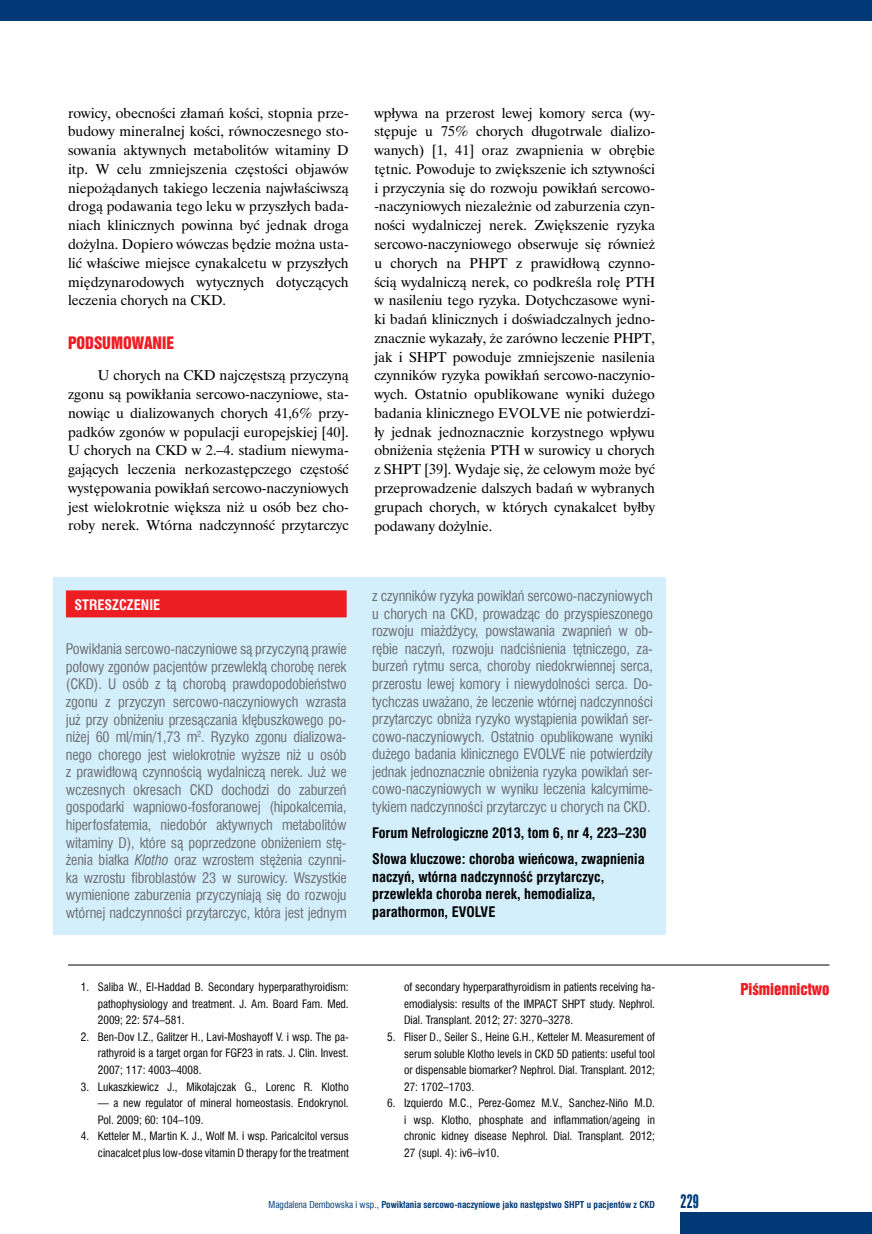
<style>
.page{position:relative;width:872px;height:1234px;background:#fff}
.page>*{position:absolute;margin:0;border:0;box-sizing:border-box;transform-origin:0 0}
.t1{font:18px "Swis 924 EU";color:#003976}
.t2{font:15.75px "Swis 921 EU";color:#ed1d24}
.t3{font:15px "Swis 921 EU";color:#ed1d24}
.t4{font:14.25px/18.8px "Time Ibis EE";letter-spacing:-.005em;color:#000;text-align:justify}
.t5{font:14.25px/17.5px "Swis 721 Cn EU";letter-spacing:-.01em;color:#6d6e71;text-align:justify}
.t6{font:700 14.25px/17.5px "Swis 721 Cn EU";color:#000}
.t7{font:700 14.25px "Swis 721 Cn EU";color:#fff}
.t8{font:11.25px/16.5px "Swis 721 Cn EU";color:#000;text-align:justify}
.t9{font:700 9.3px "Swis 721 Cn EU";color:#003976}
.s1{font-style:italic}
.s2{font-weight:400}
</style>
<div class="page">
<div style="left:680px;top:1212px;width:192px;height:21px;background:#003976"></div>
<div style="left:0;top:0;width:872px;height:21px;background:#003976"></div>
<div style="left:53px;top:577px;width:612px;height:357px;background:#d4effc"></div>
<div style="left:66px;top:590px;width:281px;height:27px;background:#ed1d24"></div>
<hr style="left:68px;top:964px;width:761px;height:1px;background:#000">
<p class="t4" style="left:68px;top:103px;width:282px">rowicy, obecności złamań kości, stopnia prze&shy;budowy mineralnej kości, równoczesnego sto&shy;sowania aktywnych metabolitów witaminy D itp. W celu zmniejszenia częstości objawów niepożądanych takiego leczenia najwłaściwszą drogą podawania tego leku w przyszłych bada&shy;niach klinicznych powinna być jednak droga dożylna. Dopiero wówczas będzie można usta&shy;lić właściwe miejsce cynakalcetu w przyszłych międzynarodowych wytycznych dotyczących leczenia chorych na CKD.</p>
<p class="t2" style="left:68px;top:332px;width:107px">PODSUMOWANIE</p>
<p class="t4" style="left:68px;top:366px;width:282px;text-indent:30px">U chorych na CKD najczęstszą przyczyną zgonu są powikłania sercowo-naczyniowe, sta&shy;nowiąc u dializowanych chorych 41,6% przy&shy;padków zgonów w populacji europejskiej [40].<br>U chorych na CKD w 2.–4. stadium niewyma&shy;gających leczenia nerkozastępczego częstość występowania powikłań sercowo-naczyniowych jest wielokrotnie większa niż u osób bez cho&shy;roby nerek. Wtórna nadczynność przytarczyc</p>
<p class="t7" style="left:74px;top:596px;width:87px">STRESZCZENIE</p>
<p class="t5" style="left:66px;top:640px;width:282px">Powikłania sercowo-naczyniowe są przyczyną prawie połowy zgonów pacjentów przewlekłą chorobę nerek (CKD). U osób z tą chorobą prawdopodobieństwo zgonu z przyczyn sercowo-naczyniowych wzrasta już przy obniżeniu przesączania kłębuszkowego po&shy;niżej 60 ml/min/1,73 m<sup>2</sup>. Ryzyko zgonu dializowa&shy;nego chorego jest wielokrotnie wyższe niż u osób z prawidłową czynnością wydalniczą nerek. Już we wczesnych okresach CKD dochodzi do zaburzeń gospodarki wapniowo-fosforanowej (hipokalcemia, hiperfosfatemia, niedobór aktywnych metabolitów witaminy D), które są poprzedzone obniżeniem stę&shy;żenia białka <span class="s1">Klotho</span> oraz wzrostem stężenia czynni&shy;ka wzrostu fibroblastów 23 w surowicy. Wszystkie wymienione zaburzenia przyczyniają się do rozwoju wtórnej nadczynności przytarczyc, która jest jednym</p>
<p class="t4" style="left:374px;top:103px;width:282px">wpływa na przerost lewej komory serca (wy&shy;stępuje u 75% chorych długotrwale dializo&shy;wanych) [1, 41] oraz zwapnienia w obrębie tętnic. Powoduje to zwiększenie ich sztywności i przyczynia się do rozwoju powikłań sercowo--naczyniowych niezależnie od zaburzenia czyn&shy;ności wydalniczej nerek. Zwiększenie ryzyka sercowo-naczyniowego obserwuje się również u chorych na PHPT z prawidłową czynno&shy;ścią wydalniczą nerek, co podkreśla rolę PTH w nasileniu tego ryzyka. Dotychczasowe wyni&shy;ki badań klinicznych i doświadczalnych jedno&shy;znacznie wykazały, że zarówno leczenie PHPT, jak i SHPT powoduje zmniejszenie nasilenia czynników ryzyka powikłań sercowo-naczynio&shy;wych. Ostatnio opublikowane wyniki dużego badania klinicznego EVOLVE nie potwierdzi&shy;ły jednak jednoznacznie korzystnego wpływu obniżenia stężenia PTH w surowicy u chorych z SHPT [39]. Wydaje się, że celowym może być przeprowadzenie dalszych badań w wybranych grupach chorych, w których cynakalcet byłby podawany dożylnie.</p>
<p class="t5" style="left:372px;top:587px;width:282px">z czynników ryzyka powikłań sercowo-naczyniowych u chorych na CKD, prowadząc do przyspieszonego rozwoju miażdżycy, powstawania zwapnień w ob&shy;rębie naczyń, rozwoju nadciśnienia tętniczego, za&shy;burzeń rytmu serca, choroby niedokrwiennej serca, przerostu lewej komory i niewydolności serca. Do&shy;tychczas uważano, że leczenie wtórnej nadczynności przytarczyc obniża ryzyko wystąpienia powikłań ser&shy;cowo-naczyniowych. Ostatnio opublikowane wyniki dużego badania klinicznego EVOLVE nie potwierdziły jednak jednoznacznie obniżenia ryzyka powikłań ser&shy;cowo-naczyniowych w wyniku leczenia kalcymime&shy;tykiem nadczynności przytarczyc u chorych na CKD.</p>
<p class="t6" style="left:372px;top:820px;width:276px;line-height:26.1px">Forum Nefrologiczne 2013, tom 6, nr 4, 223–230<br>Słowa kluczowe: choroba wieńcowa, zwapnienia</p>
<p class="t6" style="left:372px;top:868px;width:233px">naczyń, wtórna nadczynność przytarczyc, przewlekła choroba nerek, hemodializa, parathormon, EVOLVE</p>
<p class="t8" style="left:81px;top:978px;width:269px">1. Saliba W., El-Haddad B. Secondary hyperparathyroidism:</p>
<p class="t3" style="left:740px;top:978px;width:90px">Piśmiennictwo</p>
<p class="t8" style="left:98px;top:995px;width:252px">pathophysiology and treatment. J. Am. Board Fam. Med.<br>2009; 22: 574–581.</p>
<p class="t8" style="left:98px;top:1028px;width:252px;text-indent:-17px">2. Ben-Dov I.Z., Galitzer H., Lavi-Moshayoff V. i wsp. The pa&shy;rathyroid is a target organ for FGF23 in rats. J. Clin. Invest.<br>2007; 117: 4003–4008.</p>
<p class="t8" style="left:81px;top:1077px;width:269px">3. Lukaszkiewicz J., Mikołajczak G., Lorenc R. Klotho</p>
<p class="t8" style="left:98px;top:1094px;width:252px">— a new regulator of mineral homeostasis. Endokrynol.<br>Pol. 2009; 60: 104–109.</p>
<p class="t8" style="left:81px;top:1127px;width:269px;text-align:right">4. Ketteler M., Martin K. J., Wolf M. i wsp. Paricalcitol versus cinacalcet plus low-dose vitamin D therapy for the treatment</p>
<p class="t8" style="left:404px;top:978px;width:252px">of secondary hyperparathyroidism in patients receiving ha&shy;emodialysis: results of the IMPACT SHPT study. Nephrol.<br>Dial. Transplant. 2012; 27: 3270–3278.</p>
<p class="t8" style="left:404px;top:1028px;width:252px;text-indent:-17px">5. Fliser D., Seiler S., Heine G.H., Ketteler M. Measurement of serum soluble Klotho levels in CKD 5D patients: useful tool or dispensable biomarker? Nephrol. Dial. Transplant. 2012; 27: 1702–1703.</p>
<p class="t8" style="left:404px;top:1094px;width:252px;text-indent:-17px">6. Izquierdo M.C., Perez-Gomez M.V., Sanchez-Niño M.D. i wsp. Klotho, phosphate and inflammation/ageing in chronic kidney disease Nephrol. Dial. Transplant. 2012; 27 (supl. 4): iv6–iv10.</p>
<p class="t9" style="left:268px;top:1198px;width:388px"><span class="s2">Magdalena Dembowska i wsp.,</span> Powikłania sercowo-naczyniowe jako następstwo SHPT u pacjentów z CKD</p>
<p class="t1" style="left:680px;top:1189px;width:20px">229</p>
</div>
